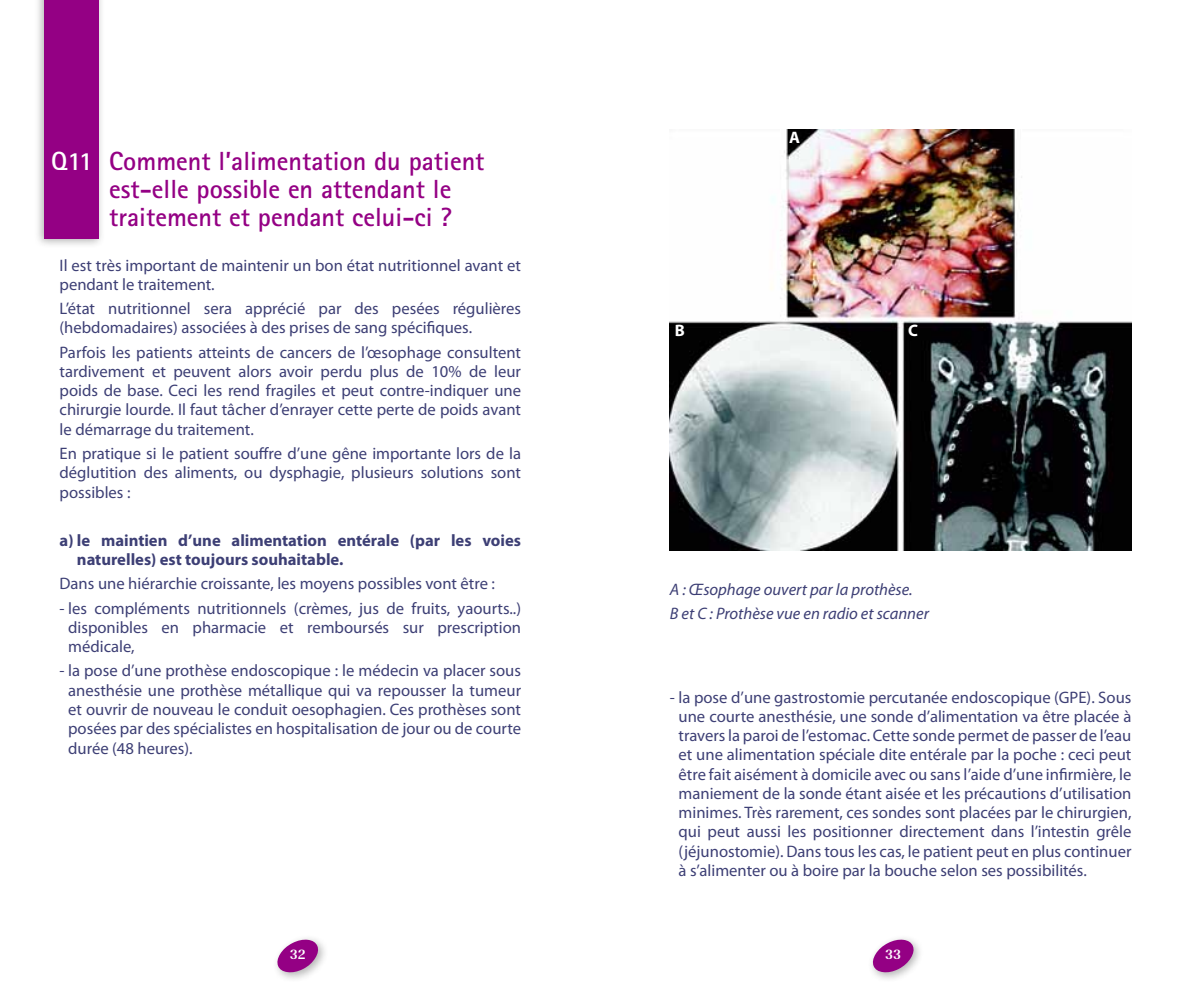
<style>
.page{position:relative;width:1191px;height:993px;background:#fff}
.page>*{position:absolute;margin:0;border:0;box-sizing:border-box;transform-origin:0 0}
.t1{font:700 26.25px/28px "Rotis Sans Serif";color:#940084}
.t2{font:700 26.25px "Rotis Sans Serif";color:#fff}
.t3{font:16.62px/19.2px "Myriad Pro";color:#3d3f75;text-align:justify}
.t4{font:700 16.62px/19.2px "Myriad Pro";color:#3d3f75}
.t5{font:italic 16.62px/24.2px "Myriad Pro";color:#3d3f75}
.t6{font:700 16.62px "Myriad Pro";color:#fff}
.t7{font:700 14px "URW Imperial T";color:#fff}
</style>
<div class="page">
<div style="left:271px;top:933px;width:57px;height:48px;background:#000;opacity:.3"></div>
<svg style="left:277px;top:938px;width:42px;height:34px"></svg>
<div style="left:866px;top:933px;width:57px;height:48px;background:#000;opacity:.3"></div>
<svg style="left:872px;top:938px;width:42px;height:34px"></svg>
<img style="left:670px;top:129px;width:461px;height:421px">
<div style="left:34px;top:0;width:71px;height:249px;background:#000;opacity:.3"></div>
<div style="left:45px;top:0;width:54px;height:238px;background:#940084"></div>
<h1 class="t2" style="left:51px;top:144px;width:43px">Q11</h1>
<h1 class="t1" style="left:109px;top:146px;width:377px">Comment l’alimentation du patient est-elle possible en attendant le traitement et pendant celui-ci ?</h1>
<p class="t3" style="left:60px;top:255px;width:463px">Il est très important de maintenir un bon état nutritionnel avant et pendant le traitement.</p>
<p class="t3" style="left:60px;top:298px;width:463px">L’état nutritionnel sera apprécié par des pesées régulières (hebdomadaires) associées à des prises de sang spécifiques.</p>
<p class="t3" style="left:60px;top:342px;width:463px">Parfois les patients atteints de cancers de l’œsophage consultent tardivement et peuvent alors avoir perdu plus de 10% de leur poids de base. Ceci les rend fragiles et peut contre-indiquer une chirurgie lourde. Il faut tâcher d’enrayer cette perte de poids avant le démarrage du traitement.</p>
<p class="t3" style="left:60px;top:443px;width:463px">En pratique si le patient souffre d’une gêne importante lors de la déglutition des aliments, ou dysphagie, plusieurs solutions sont possibles :</p>
<p class="t4" style="left:77px;top:530px;width:445px;text-indent:-17px">a) le maintien d’une alimentation entérale (par les voies naturelles) est toujours souhaitable.</p>
<p class="t3" style="left:60px;top:574px;width:437px">Dans une hiérarchie croissante, les moyens possibles vont être :</p>
<p class="t3" style="left:68px;top:598px;width:454px;text-indent:-9px">- les compléments nutritionnels (crèmes, jus de fruits, yaourts..) disponibles en pharmacie et remboursés sur prescription médicale,</p>
<p class="t3" style="left:68px;top:660px;width:454px;text-indent:-9px">- la pose d’une prothèse endoscopique : le médecin va placer sous anesthésie une prothèse métallique qui va repousser la tumeur et ouvrir de nouveau le conduit oesophagien. Ces prothèses sont posées par des spécialistes en hospitalisation de jour ou de courte durée (48 heures).</p>
<p class="t6" style="left:789px;top:126px;width:12px">A</p>
<p class="t6" style="left:675px;top:320px;width:12px">B</p>
<p class="t6" style="left:908px;top:320px;width:11px">C</p>
<p class="t5" style="left:670px;top:576px;width:260px">A : Œsophage ouvert par la prothèse.<br>B et C : Prothèse vue en radio et scanner</p>
<p class="t3" style="left:678px;top:687px;width:454px;text-indent:-9px">- la pose d’une gastrostomie percutanée endoscopique (GPE). Sous une courte anesthésie, une sonde d’alimentation va être placée à travers la paroi de l’estomac. Cette sonde permet de passer de l’eau et une alimentation spéciale dite entérale par la poche : ceci peut être fait aisément à domicile avec ou sans l’aide d’une infirmière, le maniement de la sonde étant aisée et les précautions d’utilisation minimes. Très rarement, ces sondes sont placées par le chirurgien, qui peut aussi les positionner directement dans l’intestin grêle (jéjunostomie). Dans tous les cas, le patient peut en plus continuer à s’alimenter ou à boire par la bouche selon ses possibilités.</p>
<p class="t7" style="left:290px;top:945px;width:17px">32</p>
<p class="t7" style="left:885px;top:945px;width:17px">33</p>
</div>
